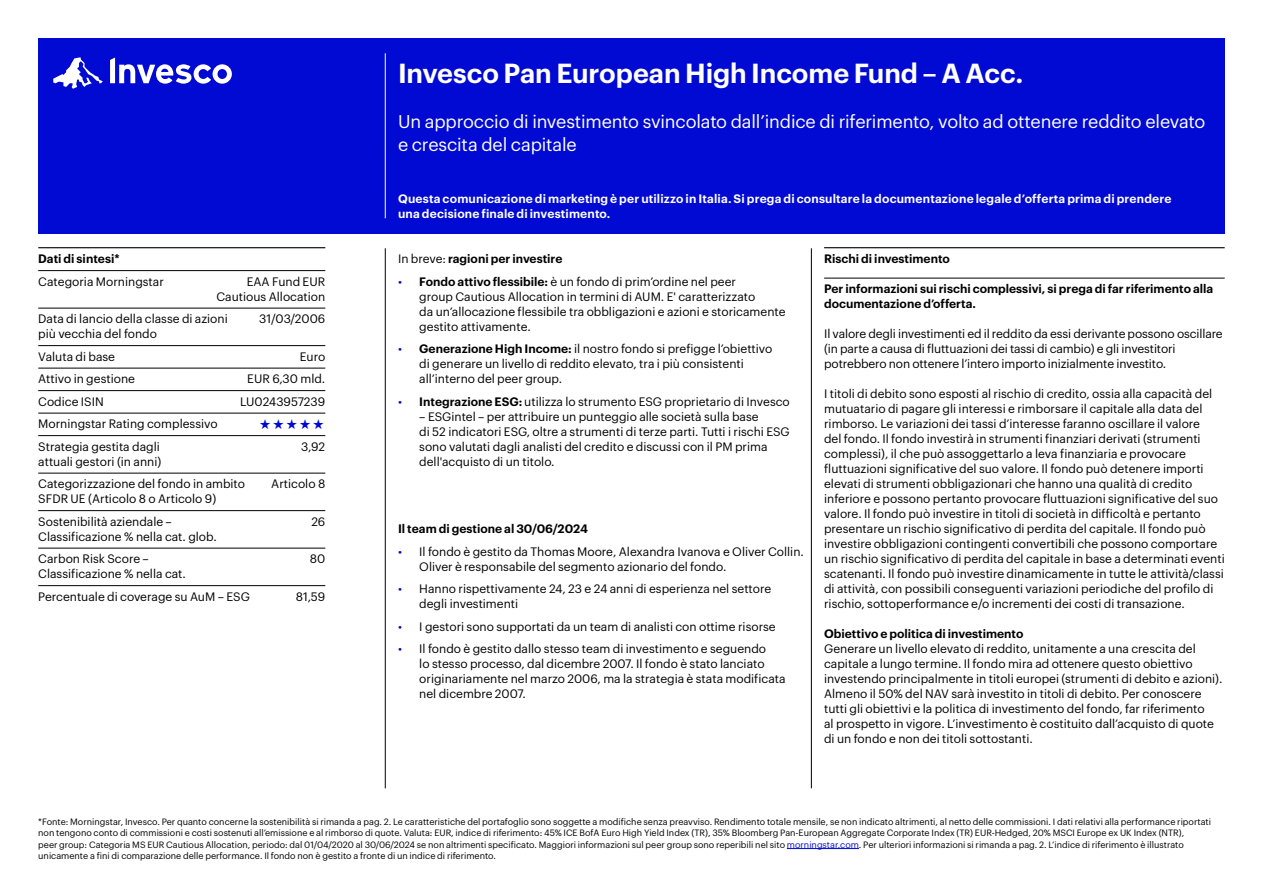
<style>
.page{position:relative;width:1263px;height:893px;background:#fff}
.page>*{position:absolute;margin:0;border:0;box-sizing:border-box;transform-origin:0 0}
.t1{font:600 27px "Graphik";letter-spacing:-.005em;color:#fff}
.t2{font:18px/22.5px "Graphik";letter-spacing:-.01em;color:#fff}
.t3{font:12px/15px "Graphik";color:#000}
.t4{font:600 12px/15px "Graphik";color:#000}
.t5{font:600 12px/15px "Graphik";letter-spacing:.015em;color:#fff}
.t6{font:9px/11.2px "Graphik";color:#000}
.s1{font-weight:400}
.s2{color:#000ad2}
.s3{font-weight:600}
</style>
<div class="page">
<div style="left:38px;top:38px;width:1187px;height:195px;background:#000ad2"></div>
<svg style="left:53px;top:58px;width:50px;height:31px"></svg>
<svg style="left:110px;top:58px;width:122px;height:26px"></svg>
<hr style="left:385px;top:53px;width:1px;height:165px;background:#fff">
<hr style="left:787px;top:848px;width:72px;height:1px;background:#000ad2">
<hr style="left:385px;top:248px;width:1px;height:540px;background:#000">
<hr style="left:38px;top:247px;width:287px;height:1px;background:#000">
<hr style="left:38px;top:270px;width:287px;height:1px;background:#000">
<hr style="left:38px;top:308px;width:287px;height:1px;background:#000">
<hr style="left:38px;top:345px;width:287px;height:1px;background:#000">
<hr style="left:38px;top:368px;width:287px;height:1px;background:#000">
<hr style="left:38px;top:390px;width:287px;height:1px;background:#000">
<hr style="left:38px;top:413px;width:287px;height:1px;background:#000">
<hr style="left:38px;top:435px;width:287px;height:1px;background:#000">
<hr style="left:38px;top:473px;width:287px;height:1px;background:#000">
<hr style="left:38px;top:510px;width:287px;height:1px;background:#000">
<hr style="left:38px;top:548px;width:287px;height:1px;background:#000">
<hr style="left:38px;top:585px;width:287px;height:1px;background:#000">
<hr style="left:824px;top:247px;width:401px;height:1px;background:#000">
<hr style="left:824px;top:278px;width:401px;height:1px;background:#000">
<hr style="left:811px;top:248px;width:1px;height:540px;background:#000">
<h1 class="t1" style="left:398px;top:53px;width:627px">Invesco Pan European High Income Fund – A Acc.</h1>
<h2 class="t2" style="left:398px;top:109px;width:809px">Un approccio di investimento svincolato dall’indice di riferimento, volto ad ottenere reddito elevato e crescita del capitale</h2>
<p class="t4" style="left:38px;top:250px;width:83px">Dati di sintesi*</p>
<p class="t3" style="left:38px;top:273px;width:127px">Categoria Morningstar</p>
<p class="t3" style="left:216px;top:273px;width:110px;text-align:right">EAA Fund EUR<br>Cautious Allocation</p>
<p class="t3" style="left:38px;top:310px;width:191px">Data di lancio della classe di azioni</p>
<p class="t3" style="left:259px;top:310px;width:67px">31/03/2006</p>
<p class="t3" style="left:38px;top:322px;width:120px;line-height:22.5px">più vecchia del fondo<br>Valuta di base</p>
<p class="t3" style="left:300px;top:348px;width:27px">Euro</p>
<p class="t3" style="left:38px;top:370px;width:98px">Attivo in gestione</p>
<p class="t3" style="left:247px;top:370px;width:79px">EUR 6,30 mld.</p>
<p class="t3" style="left:38px;top:393px;width:67px">Codice ISIN</p>
<p class="t3" style="left:240px;top:393px;width:87px">LU0243957239</p>
<p class="t3" style="left:38px;top:412px;width:181px;line-height:22.5px">Morningstar Rating complessivo<br>Strategia gestita dagli</p>
<p class="t3" style="left:301px;top:438px;width:26px">3,92</p>
<p class="t3" style="left:38px;top:449px;width:208px;line-height:22.5px">attuali gestori (in anni)<br>Categorizzazione del fondo in ambito</p>
<p class="t3" style="left:38px;top:487px;width:179px;line-height:22.5px">SFDR UE (Articolo 8 o Articolo 9)<br>Sostenibilità aziendale –</p>
<p class="t3" style="left:38px;top:524px;width:180px;line-height:22.5px">Classificazione % nella cat. glob.<br>Carbon Risk Score –</p>
<p class="t3" style="left:38px;top:562px;width:213px;line-height:22.5px">Classificazione % nella cat.<br>Percentuale di coverage su AuM – ESG</p>
<p class="t3" style="left:271px;top:475px;width:56px">Articolo 8</p>
<p class="t3" style="left:311px;top:513px;width:15px">26</p>
<p class="t3" style="left:310px;top:550px;width:17px">80</p>
<p class="t3" style="left:296px;top:588px;width:31px">81,59</p>
<p class="t5" style="left:398px;top:190px;width:775px">Questa comunicazione di marketing è per utilizzo in Italia. Si prega di consultare la documentazione legale d’offerta prima di prendere una decisione finale di investimento.</p>
<p class="t4" style="left:398px;top:250px;width:166px"><span class="s1">In breve:</span> ragioni per investire</p>
<p class="t3" style="left:419px;top:273px;width:368px;text-indent:-21px"><span class="s2">•</span> <span class="s3">Fondo attivo flessibile:</span> è un fondo di prim’ordine nel peer<br>group Cautious Allocation in termini di AUM. E' caratterizzato<br>da un’allocazione flessibile tra obbligazioni e azioni e storicamente gestito attivamente.</p>
<p class="t3" style="left:419px;top:340px;width:355px;text-indent:-21px"><span class="s2">•</span> <span class="s3">Generazione High Income:</span> il nostro fondo si prefigge l’obiettivo di generare un livello di reddito elevato, tra i più consistenti all’interno del peer group.</p>
<p class="t3" style="left:398px;top:393px;width:393px"><span class="s2">•</span> <span class="s3">Integrazione ESG:</span> utilizza lo strumento ESG proprietario di Invesco</p>
<p class="t3" style="left:419px;top:408px;width:372px">– ESGintel – per attribuire un punteggio alle società sulla base<br>di 52 indicatori ESG, oltre a strumenti di terze parti. Tutti i rischi ESG sono valutati dagli analisti del credito e discussi con il PM prima dell'acquisto di un titolo.</p>
<p class="t4" style="left:398px;top:520px;width:191px">Il team di gestione al 30/06/2024</p>
<p class="t3" style="left:419px;top:543px;width:386px;text-indent:-21px"><span class="s2">•</span> Il fondo è gestito da Thomas Moore, Alexandra Ivanova e Oliver Collin.<br>Oliver è responsabile del segmento azionario del fondo.</p>
<p class="t3" style="left:419px;top:580px;width:353px;text-indent:-21px"><span class="s2">•</span> Hanno rispettivamente 24, 23 e 24 anni di esperienza nel settore degli investimenti</p>
<p class="t3" style="left:398px;top:618px;width:379px"><span class="s2">•</span> I gestori sono supportati da un team di analisti con ottime risorse</p>
<p class="t3" style="left:419px;top:640px;width:368px;text-indent:-21px"><span class="s2">•</span> Il fondo è gestito dallo stesso team di investimento e seguendo<br>lo stesso processo, dal dicembre 2007. Il fondo è stato lanciato originariamente nel marzo 2006, ma la strategia è stata modificata nel dicembre 2007.</p>
<p class="t4" style="left:824px;top:250px;width:127px">Rischi di investimento</p>
<p class="t4" style="left:824px;top:280px;width:391px">Per informazioni sui rischi complessivi, si prega di far riferimento alla documentazione d’offerta.</p>
<p class="t3" style="left:824px;top:325px;width:400px">Il valore degli investimenti ed il reddito da essi derivante possono oscillare (in parte a causa di fluttuazioni dei tassi di cambio) e gli investitori potrebbero non ottenere l’intero importo inizialmente investito.</p>
<p class="t3" style="left:824px;top:385px;width:402px">I titoli di debito sono esposti al rischio di credito, ossia alla capacità del mutuatario di pagare gli interessi e rimborsare il capitale alla data del rimborso. Le variazioni dei tassi d’interesse faranno oscillare il valore<br>del fondo. Il fondo investirà in strumenti finanziari derivati (strumenti complessi), il che può assoggettarlo a leva finanziaria e provocare fluttuazioni significative del suo valore. Il fondo può detenere importi elevati di strumenti obbligazionari che hanno una qualità di credito inferiore e possono pertanto provocare fluttuazioni significative del suo valore. Il fondo può investire in titoli di società in difficoltà e pertanto presentare un rischio significativo di perdita del capitale. Il fondo può investire obbligazioni contingenti convertibili che possono comportare un rischio significativo di perdita del capitale in base a determinati eventi scatenanti. Il fondo può investire dinamicamente in tutte le attività/classi di attività, con possibili conseguenti variazioni periodiche del profilo di rischio, sottoperformance e/o incrementi dei costi di transazione.</p>
<p class="t4" style="left:824px;top:625px;width:201px">Obiettivo e politica di investimento</p>
<p class="t3" style="left:824px;top:640px;width:400px">Generare un livello elevato di reddito, unitamente a una crescita del capitale a lungo termine. Il fondo mira ad ottenere questo obiettivo investendo principalmente in titoli europei (strumenti di debito e azioni).<br>Almeno il 50% del NAV sarà investito in titoli di debito. Per conoscere tutti gli obiettivi e la politica di investimento del fondo, far riferimento<br>al prospetto in vigore. L’investimento è costituito dall’acquisto di quote di un fondo e non dei titoli sottostanti.</p>
<p class="t6" style="left:38px;top:816px;width:1174px">*Fonte: Morningstar, Invesco. Per quanto concerne la sostenibilità si rimanda a pag. 2. Le caratteristiche del portafoglio sono soggette a modifiche senza preavviso. Rendimento totale mensile, se non indicato altrimenti, al netto delle commissioni. I dati relativi alla performance riportati non tengono conto di commissioni e costi sostenuti all’emissione e al rimborso di quote. Valuta: EUR, indice di riferimento: 45% ICE BofA Euro High Yield Index (TR), 35% Bloomberg Pan-European Aggregate Corporate Index (TR) EUR-Hedged, 20% MSCI Europe ex UK Index (NTR),<br>peer group: Categoria MS EUR Cautious Allocation, periodo: dal 01/04/2020 al 30/06/2024 se non altrimenti specificato. Maggiori informazioni sul peer group sono reperibili nel sito <span class="s2">morningstar.com</span>. Per ulteriori informazioni si rimanda a pag. 2. L’indice di riferimento è illustrato unicamente a fini di comparazione delle performance. Il fondo non è gestito a fronte di un indice di riferimento.</p>
</div>
